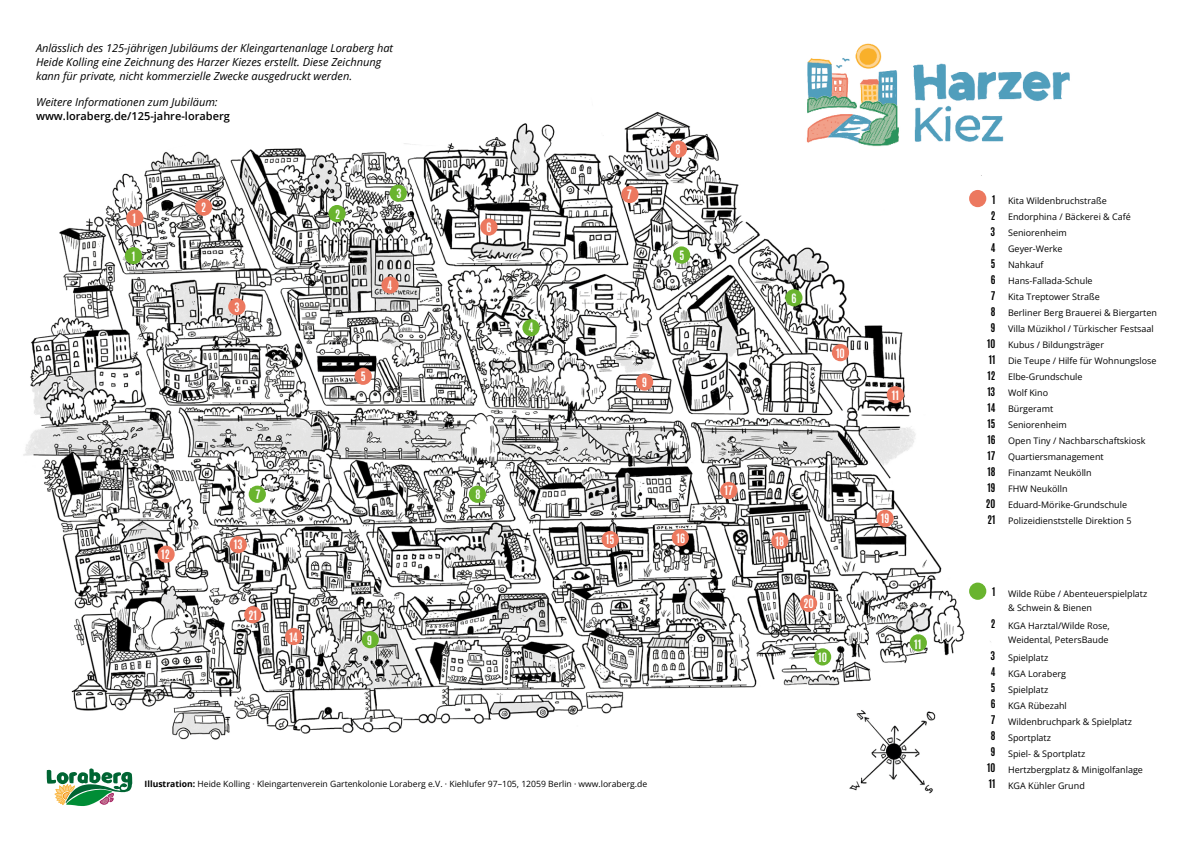
<style>
.page{position:relative;width:1191px;height:842px;background:#fff}
.page>*{position:absolute;margin:0;border:0;box-sizing:border-box;transform-origin:0 0}
.t1{font:italic 11px/14px "Open Sans";color:#000}
.t2{font:600 11px "Open Sans";color:#000}
.t3{font:700 10.8px "Antonio";color:#fff}
.t4{font:700 10px/16px "Antonio";color:#000;text-align:right}
.t5{font:9px/16px "Open Sans";color:#000}
.t6{font:8.6px "Open Sans";color:#000}
.s1{font-weight:700}
</style>
<div class="page">
<img style="left:23px;top:112px;width:968px;height:628px">
<img style="left:837px;top:699px;width:109px;height:95px">
<img style="left:805px;top:43px;width:265px;height:106px">
<svg style="left:47px;top:768px;width:85px;height:38px"></svg>
<div style="left:125px;top:247px;width:17px;height:17px;background:#69b42e;border-radius:50%"></div>
<div style="left:969px;top:583px;width:17px;height:17px;background:#69b42e;border-radius:50%"></div>
<div style="left:328px;top:205px;width:18px;height:17px;background:#69b42e;border-radius:50%"></div>
<div style="left:522px;top:319px;width:17px;height:17px;background:#69b42e;border-radius:50%"></div>
<div style="left:249px;top:486px;width:17px;height:17px;background:#69b42e;border-radius:50%"></div>
<div style="left:814px;top:648px;width:17px;height:17px;background:#69b42e;border-radius:50%"></div>
<div style="left:361px;top:631px;width:18px;height:17px;background:#69b42e;border-radius:50%"></div>
<div style="left:469px;top:486px;width:17px;height:17px;background:#69b42e;border-radius:50%"></div>
<div style="left:909px;top:634px;width:18px;height:17px;background:#69b42e;border-radius:50%"></div>
<div style="left:876px;top:510px;width:17px;height:17px;background:#ec785f;border-radius:50%"></div>
<div style="left:720px;top:482px;width:17px;height:17px;background:#ec785f;border-radius:50%"></div>
<div style="left:636px;top:373px;width:17px;height:18px;background:#ec785f;border-radius:50%"></div>
<div style="left:354px;top:368px;width:18px;height:17px;background:#ec785f;border-radius:50%"></div>
<div style="left:381px;top:276px;width:17px;height:18px;background:#ec785f;border-radius:50%"></div>
<div style="left:480px;top:218px;width:17px;height:18px;background:#ec785f;border-radius:50%"></div>
<div style="left:621px;top:186px;width:17px;height:17px;background:#ec785f;border-radius:50%"></div>
<div style="left:670px;top:141px;width:17px;height:17px;background:#ec785f;border-radius:50%"></div>
<div style="left:228px;top:298px;width:17px;height:17px;background:#ec785f;border-radius:50%"></div>
<div style="left:126px;top:209px;width:17px;height:18px;background:#ec785f;border-radius:50%"></div>
<div style="left:969px;top:190px;width:17px;height:17px;background:#ec785f;border-radius:50%"></div>
<div style="left:195px;top:199px;width:17px;height:17px;background:#ec785f;border-radius:50%"></div>
<div style="left:771px;top:532px;width:17px;height:17px;background:#ec785f;border-radius:50%"></div>
<div style="left:800px;top:595px;width:17px;height:17px;background:#ec785f;border-radius:50%"></div>
<div style="left:244px;top:606px;width:17px;height:17px;background:#ec785f;border-radius:50%"></div>
<div style="left:601px;top:531px;width:18px;height:17px;background:#ec785f;border-radius:50%"></div>
<div style="left:671px;top:529px;width:18px;height:17px;background:#ec785f;border-radius:50%"></div>
<div style="left:285px;top:628px;width:17px;height:17px;background:#ec785f;border-radius:50%"></div>
<div style="left:157px;top:546px;width:18px;height:17px;background:#ec785f;border-radius:50%"></div>
<div style="left:229px;top:536px;width:18px;height:17px;background:#ec785f;border-radius:50%"></div>
<div style="left:886px;top:386px;width:18px;height:17px;background:#ec785f;border-radius:50%"></div>
<div style="left:832px;top:344px;width:17px;height:17px;background:#ec785f;border-radius:50%"></div>
<div style="left:673px;top:246px;width:17px;height:18px;background:#69b42e;border-radius:50%"></div>
<div style="left:390px;top:185px;width:17px;height:17px;background:#69b42e;border-radius:50%"></div>
<div style="left:785px;top:289px;width:17px;height:17px;background:#69b42e;border-radius:50%"></div>
<p class="t1" style="left:36px;top:41px;width:359px">Anlässlich des 125-jährigen Jubiläums der Kleingartenanlage Loraberg hat<br>Heide Kolling eine Zeichnung des Harzer Kiezes erstellt. Diese Zeichnung kann für private, nicht kommerzielle Zwecke ausgedruckt werden.</p>
<p class="t1" style="left:36px;top:94px;width:183px">Weitere Informationen zum Jubiläum:</p>
<p class="t2" style="left:36px;top:108px;width:195px">www.loraberg.de/125-jahre-loraberg</p>
<p class="t3" style="left:133px;top:210px;width:5px">1</p>
<p class="t3" style="left:132px;top:248px;width:5px">1</p>
<p class="t3" style="left:201px;top:199px;width:7px">2</p>
<p class="t3" style="left:234px;top:299px;width:7px">3</p>
<p class="t3" style="left:335px;top:206px;width:7px">2</p>
<p class="t3" style="left:396px;top:185px;width:7px">3</p>
<p class="t3" style="left:387px;top:277px;width:7px">4</p>
<p class="t3" style="left:361px;top:368px;width:7px">5</p>
<p class="t3" style="left:161px;top:546px;width:10px">12</p>
<p class="t3" style="left:255px;top:486px;width:7px">7</p>
<p class="t3" style="left:234px;top:536px;width:10px">13</p>
<p class="t3" style="left:248px;top:607px;width:10px">21</p>
<p class="t3" style="left:289px;top:629px;width:10px">14</p>
<p class="t3" style="left:367px;top:632px;width:7px">9</p>
<p class="t3" style="left:486px;top:219px;width:7px">6</p>
<p class="t3" style="left:528px;top:319px;width:7px">4</p>
<p class="t3" style="left:475px;top:486px;width:7px">8</p>
<p class="t3" style="left:627px;top:187px;width:7px">7</p>
<p class="t3" style="left:675px;top:141px;width:7px">8</p>
<p class="t3" style="left:679px;top:247px;width:7px">5</p>
<p class="t3" style="left:642px;top:374px;width:7px">9</p>
<p class="t3" style="left:606px;top:531px;width:10px">15</p>
<p class="t3" style="left:676px;top:530px;width:10px">16</p>
<p class="t3" style="left:724px;top:483px;width:10px">17</p>
<p class="t3" style="left:791px;top:290px;width:7px">6</p>
<p class="t3" style="left:836px;top:345px;width:10px">10</p>
<p class="t3" style="left:892px;top:388px;width:9px">11</p>
<p class="t3" style="left:775px;top:533px;width:10px">18</p>
<p class="t3" style="left:803px;top:595px;width:12px">20</p>
<p class="t3" style="left:818px;top:649px;width:10px">10</p>
<p class="t3" style="left:880px;top:510px;width:10px">19</p>
<p class="t3" style="left:914px;top:636px;width:9px">11</p>
<p class="t6" style="left:145px;top:778px;width:504px"><span class="s1">Illustration:</span> Heide Kolling · Kleingartenverein Gartenkolonie Loraberg e.V. · Kiehlufer 97–105, 12059 Berlin · www.loraberg.de</p>
<p class="t4" style="left:985px;top:192px;width:11px">1<br>2<br>3<br>4<br>5<br>6<br>7<br>8<br>9<br>10<br>11<br>12<br>13<br>14<br>15<br>16<br>17<br>18<br>19<br>20<br>21</p>
<p class="t5" style="left:1008px;top:192px;width:150px">Kita Wildenbruchstraße<br>Endorphina / Bäckerei &amp; Café<br>Seniorenheim<br>Geyer-Werke<br>Nahkauf<br>Hans-Fallada-Schule<br>Kita Treptower Straße<br>Berliner Berg Brauerei &amp; Biergarten<br>Villa Müzikhol / Türkischer Festsaal<br>Kubus / Bildungsträger<br>Die Teupe / Hilfe für Wohnungslose<br>Elbe-Grundschule<br>Wolf Kino<br>Bürgeramt<br>Seniorenheim<br>Open Tiny / Nachbarschaftskiosk<br>Quartiersmanagement<br>Finanzamt Neukölln<br>FHW Neukölln<br>Eduard-Mörike-Grundschule<br>Polizeidienststelle Direktion 5</p>
<p class="t4" style="left:992px;top:584px;width:5px">1</p>
<p class="t4" style="left:990px;top:616px;width:6px">2</p>
<p class="t4" style="left:987px;top:648px;width:10px;text-align:center">3<br>4<br>5<br>6<br>7<br>8<br>9<br>10<br>11</p>
<p class="t5" style="left:1008px;top:586px;width:141px;line-height:14px">Wilde Rübe / Abenteuerspielplatz &amp; Schwein &amp; Bienen</p>
<p class="t5" style="left:1008px;top:618px;width:103px;line-height:14px">KGA Harztal/Wilde Rose,<br>Weidental, PetersBaude</p>
<p class="t5" style="left:1008px;top:649px;width:136px">Spielplatz<br>KGA Loraberg<br>Spielplatz<br>KGA Rübezahl<br>Wildenbruchpark &amp; Spielplatz<br>Sportplatz<br>Spiel- &amp; Sportplatz<br>Hertzbergplatz &amp; Minigolfanlage<br>KGA Kühler Grund</p>
</div>
